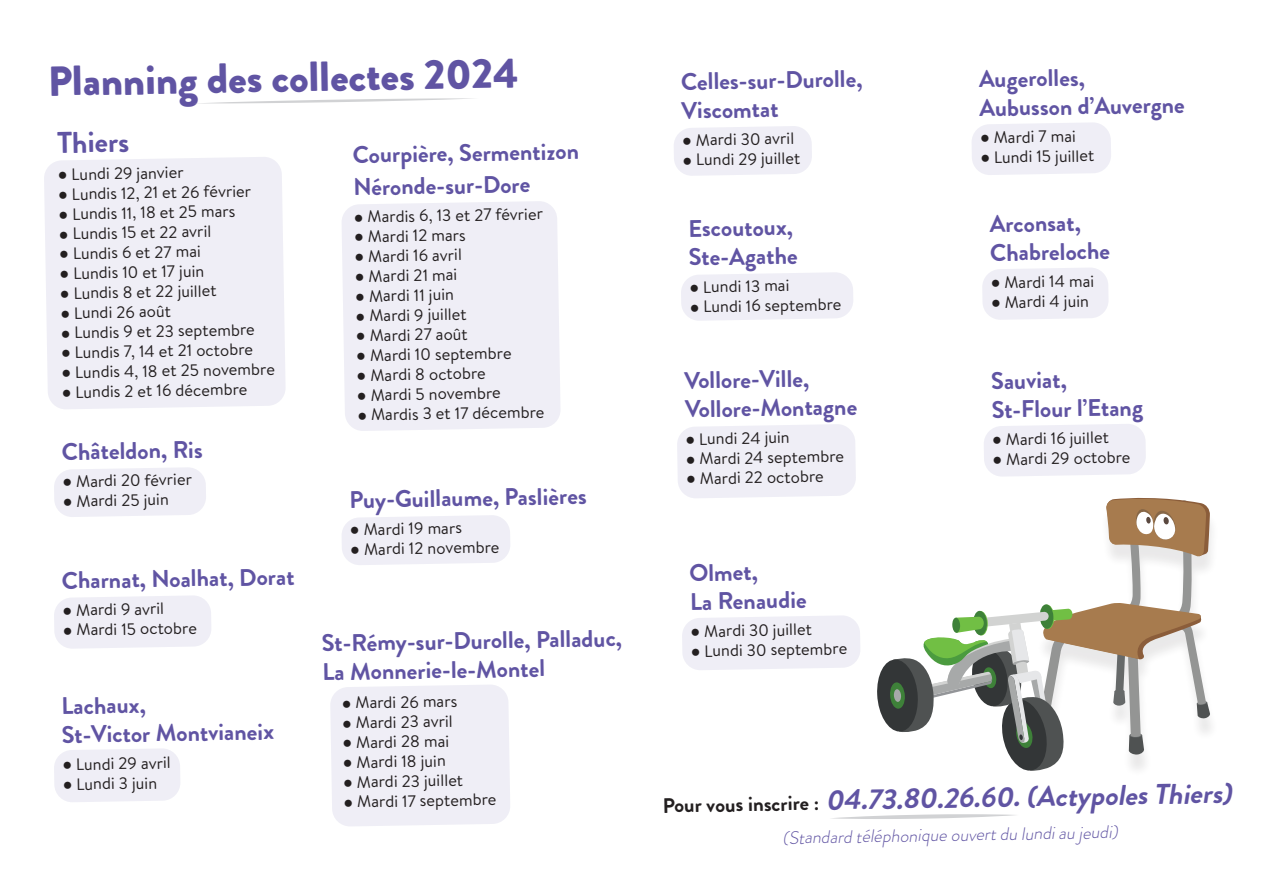
<style>
.page{position:relative;width:1263px;height:893px;background:#fff}
.page>*{position:absolute;margin:0;border:0;box-sizing:border-box;transform-origin:0 0}
.t1{font:900 42px "Brandon Grotesque";color:#6054a3}
.t2{font:700 30px "Brandon Grotesque";color:#6054a3}
.t3{font:italic 700 28.5px "Brandon Grotesque";color:#6054a3}
.t4{font:700 24px/28.8px "Brandon Grotesque";color:#6054a3}
.t5{font:italic 300 18px "Brandon Grotesque";color:#6054a3}
.t6{font:16.5px "Brandon Text";color:#231f20}
.s1{font-family:"Arial Narrow"}
.s2{font-style:normal;font-size:21px;color:#231f20}
</style>
<div class="page">
<svg style="left:199px;top:98px;width:274px;height:6px"></svg>
<svg style="left:832px;top:814px;width:183px;height:5px"></svg>
<div style="left:677px;top:424px;width:179px;height:74px;background:#efeef6"></div>
<div style="left:54px;top:749px;width:126px;height:53px;background:#efeef6"></div>
<div style="left:682px;top:616px;width:178px;height:54px;background:#efeef6"></div>
<div style="left:984px;top:424px;width:162px;height:52px;background:#efeef6"></div>
<svg style="left:674px;top:126px;width:138px;height:50px"></svg>
<div style="left:972px;top:123px;width:139px;height:52px;background:#efeef6"></div>
<div style="left:982px;top:268px;width:126px;height:52px;background:#efeef6"></div>
<div style="left:44px;top:157px;width:241px;height:252px;background:#efeef6"></div>
<div style="left:342px;top:201px;width:218px;height:230px;background:#efeef6"></div>
<svg style="left:342px;top:515px;width:168px;height:50px"></svg>
<svg style="left:54px;top:467px;width:152px;height:50px"></svg>
<div style="left:330px;top:685px;width:180px;height:141px;background:#efeef6"></div>
<svg style="left:681px;top:272px;width:172px;height:49px"></svg>
<div style="left:54px;top:596px;width:157px;height:53px;background:#efeef6"></div>
<svg style="left:877px;top:497px;width:333px;height:274px"></svg>
<p class="t1" style="left:47px;top:52px;width:472px;rotate:-1deg">Planning des collectes 2024</p>
<p class="t2" style="left:57px;top:122px;width:74px;rotate:-1deg">Thiers</p>
<p class="t6" style="left:58px;top:163px;width:127px;rotate:-1deg"><span class="s1">●</span> Lundi 29 janvier</p>
<p class="t6" style="left:58px;top:183px;width:194px;rotate:-1deg"><span class="s1">●</span> Lundis 12, 21 et 26 février</p>
<p class="t6" style="left:58px;top:203px;width:179px;rotate:-1deg"><span class="s1">●</span> Lundis 11, 18 et 25 mars</p>
<p class="t6" style="left:59px;top:223px;width:154px;rotate:-1deg"><span class="s1">●</span> Lundis 15 et 22 avril</p>
<p class="t6" style="left:59px;top:242px;width:143px;rotate:-1deg"><span class="s1">●</span> Lundis 6 et 27 mai</p>
<p class="t6" style="left:59px;top:262px;width:146px;rotate:-1deg"><span class="s1">●</span> Lundis 10 et 17 juin</p>
<p class="t6" style="left:60px;top:282px;width:158px;rotate:-1deg"><span class="s1">●</span> Lundis 8 et 22 juillet</p>
<p class="t6" style="left:60px;top:302px;width:112px;rotate:-1deg"><span class="s1">●</span> Lundi 26 août</p>
<p class="t6" style="left:60px;top:321px;width:196px;rotate:-1deg"><span class="s1">●</span> Lundis 9 et 23 septembre</p>
<p class="t6" style="left:61px;top:341px;width:194px;rotate:-1deg"><span class="s1">●</span> Lundis 7, 14 et 21 octobre</p>
<p class="t6" style="left:61px;top:361px;width:215px;rotate:-1deg"><span class="s1">●</span> Lundis 4, 18 et 25 novembre</p>
<p class="t6" style="left:61px;top:381px;width:187px;rotate:-1deg"><span class="s1">●</span> Lundis 2 et 16 décembre</p>
<p class="t4" style="left:62px;top:438px;width:142px;rotate:-1deg">Châteldon, Ris</p>
<p class="t6" style="left:62px;top:470px;width:131px;rotate:-1deg"><span class="s1">●</span> Mardi 20 février</p>
<p class="t6" style="left:62px;top:490px;width:108px;rotate:-1deg"><span class="s1">●</span> Mardi 25 juin</p>
<p class="t4" style="left:62px;top:566px;width:234px;rotate:-1deg">Charnat, Noalhat, Dorat</p>
<p class="t6" style="left:62px;top:599px;width:103px;rotate:-1deg"><span class="s1">●</span> Mardi 9 avril</p>
<p class="t6" style="left:62px;top:619px;width:136px;rotate:-1deg"><span class="s1">●</span> Mardi 15 octobre</p>
<p class="t4" style="left:61px;top:692px;width:86px;rotate:-1deg">Lachaux,</p>
<p class="t4" style="left:62px;top:721px;width:214px;rotate:-1deg">St-Victor Montvianeix</p>
<p class="t6" style="left:62px;top:753px;width:110px;rotate:-1deg"><span class="s1">●</span> Lundi 29 avril</p>
<p class="t6" style="left:62px;top:773px;width:96px;rotate:-1deg"><span class="s1">●</span> Lundi 3 juin</p>
<p class="t4" style="left:352px;top:141px;width:228px;rotate:-1deg">Courpière, Sermentizon</p>
<p class="t4" style="left:353px;top:173px;width:179px;rotate:-1deg">Néronde-sur-Dore</p>
<p class="t6" style="left:354px;top:206px;width:191px;rotate:-1deg"><span class="s1">●</span> Mardis 6, 13 et 27 février</p>
<p class="t6" style="left:354px;top:225px;width:113px;rotate:-1deg"><span class="s1">●</span> Mardi 12 mars</p>
<p class="t6" style="left:354px;top:245px;width:109px;rotate:-1deg"><span class="s1">●</span> Mardi 16 avril</p>
<p class="t6" style="left:355px;top:265px;width:104px;rotate:-1deg"><span class="s1">●</span> Mardi 21 mai</p>
<p class="t6" style="left:355px;top:285px;width:100px;rotate:-1deg"><span class="s1">●</span> Mardi 11 juin</p>
<p class="t6" style="left:355px;top:305px;width:113px;rotate:-1deg"><span class="s1">●</span> Mardi 9 juillet</p>
<p class="t6" style="left:356px;top:324px;width:113px;rotate:-1deg"><span class="s1">●</span> Mardi 27 août</p>
<p class="t6" style="left:356px;top:344px;width:157px;rotate:-1deg"><span class="s1">●</span> Mardi 10 septembre</p>
<p class="t6" style="left:356px;top:364px;width:131px;rotate:-1deg"><span class="s1">●</span> Mardi 8 octobre</p>
<p class="t6" style="left:357px;top:384px;width:145px;rotate:-1deg"><span class="s1">●</span> Mardi 5 novembre</p>
<p class="t6" style="left:357px;top:404px;width:189px;rotate:-1deg"><span class="s1">●</span> Mardis 3 et 17 décembre</p>
<p class="t4" style="left:349px;top:486px;width:239px;rotate:-1deg">Puy-Guillaume, Paslières</p>
<p class="t6" style="left:350px;top:518px;width:114px;rotate:-1deg"><span class="s1">●</span> Mardi 19 mars</p>
<p class="t6" style="left:350px;top:538px;width:151px;rotate:-1deg"><span class="s1">●</span> Mardi 12 novembre</p>
<p class="t4" style="left:322px;top:629px;width:302px;rotate:-1deg">St-Rémy-sur-Durolle, Palladuc,<br>La Monnerie-le-Montel</p>
<p class="t6" style="left:341px;top:692px;width:117px;rotate:-1deg"><span class="s1">●</span> Mardi 26 mars</p>
<p class="t6" style="left:342px;top:711px;width:112px;rotate:-1deg"><span class="s1">●</span> Mardi 23 avril</p>
<p class="t6" style="left:342px;top:731px;width:108px;rotate:-1deg"><span class="s1">●</span> Mardi 28 mai</p>
<p class="t6" style="left:342px;top:751px;width:105px;rotate:-1deg"><span class="s1">●</span> Mardi 18 juin</p>
<p class="t6" style="left:343px;top:771px;width:122px;rotate:-1deg"><span class="s1">●</span> Mardi 23 juillet</p>
<p class="t6" style="left:343px;top:791px;width:155px;rotate:-1deg"><span class="s1">●</span> Mardi 17 septembre</p>
<p class="t4" style="left:681px;top:68px;width:183px;rotate:-1deg">Celles-sur-Durolle,</p>
<p class="t4" style="left:681px;top:96px;width:99px;rotate:-1deg">Viscomtat</p>
<p class="t6" style="left:682px;top:129px;width:114px;rotate:-1deg"><span class="s1">●</span> Mardi 30 avril</p>
<p class="t6" style="left:682px;top:149px;width:119px;rotate:-1deg"><span class="s1">●</span> Lundi 29 juillet</p>
<p class="t4" style="left:688px;top:214px;width:106px;rotate:-1deg">Escoutoux,</p>
<p class="t4" style="left:688px;top:243px;width:110px;rotate:-1deg">Ste-Agathe</p>
<p class="t6" style="left:689px;top:276px;width:102px;rotate:-1deg"><span class="s1">●</span> Lundi 13 mai</p>
<p class="t6" style="left:689px;top:296px;width:153px;rotate:-1deg"><span class="s1">●</span> Lundi 16 septembre</p>
<p class="t4" style="left:684px;top:366px;width:126px;rotate:-1deg">Vollore-Ville,</p>
<p class="t4" style="left:685px;top:395px;width:174px;rotate:-1deg">Vollore-Montagne</p>
<p class="t6" style="left:685px;top:428px;width:106px;rotate:-1deg"><span class="s1">●</span> Lundi 24 juin</p>
<p class="t6" style="left:685px;top:447px;width:160px;rotate:-1deg"><span class="s1">●</span> Mardi 24 septembre</p>
<p class="t6" style="left:686px;top:467px;width:139px;rotate:-1deg"><span class="s1">●</span> Mardi 22 octobre</p>
<p class="t4" style="left:689px;top:559px;width:70px;rotate:-1deg">Olmet,</p>
<p class="t4" style="left:690px;top:587px;width:118px;rotate:-1deg">La Renaudie</p>
<p class="t6" style="left:690px;top:620px;width:123px;rotate:-1deg"><span class="s1">●</span> Mardi 30 juillet</p>
<p class="t6" style="left:690px;top:640px;width:158px;rotate:-1deg"><span class="s1">●</span> Lundi 30 septembre</p>
<p class="t4" style="left:979px;top:65px;width:108px;rotate:-1deg">Augerolles,</p>
<p class="t4" style="left:979px;top:94px;width:207px;rotate:-1deg">Aubusson d’Auvergne</p>
<p class="t6" style="left:980px;top:126px;width:98px;rotate:-1deg"><span class="s1">●</span> Mardi 7 mai</p>
<p class="t6" style="left:980px;top:146px;width:116px;rotate:-1deg"><span class="s1">●</span> Lundi 15 juillet</p>
<p class="t4" style="left:989px;top:210px;width:93px;rotate:-1deg">Arconsat,</p>
<p class="t4" style="left:990px;top:239px;width:122px;rotate:-1deg">Chabreloche</p>
<p class="t6" style="left:990px;top:271px;width:105px;rotate:-1deg"><span class="s1">●</span> Mardi 14 mai</p>
<p class="t6" style="left:991px;top:291px;width:100px;rotate:-1deg"><span class="s1">●</span> Mardi 4 juin</p>
<p class="t4" style="left:991px;top:367px;width:77px;rotate:-1deg">Sauviat,</p>
<p class="t4" style="left:991px;top:396px;width:153px;rotate:-1deg">St-Flour l’Etang</p>
<p class="t6" style="left:992px;top:428px;width:118px;rotate:-1deg"><span class="s1">●</span> Mardi 16 juillet</p>
<p class="t6" style="left:992px;top:448px;width:140px;rotate:-1deg"><span class="s1">●</span> Mardi 29 octobre</p>
<p class="t3" style="left:662px;top:783px;width:571px;rotate:-1deg"><span class="s2">Pour vous inscrire :</span> 04.73.80.26.60. (Actypoles Thiers)</p>
<p class="t5" style="left:782px;top:825px;width:337px;rotate:-1deg">(Standard téléphonique ouvert du lundi au jeudi)</p>
</div>
